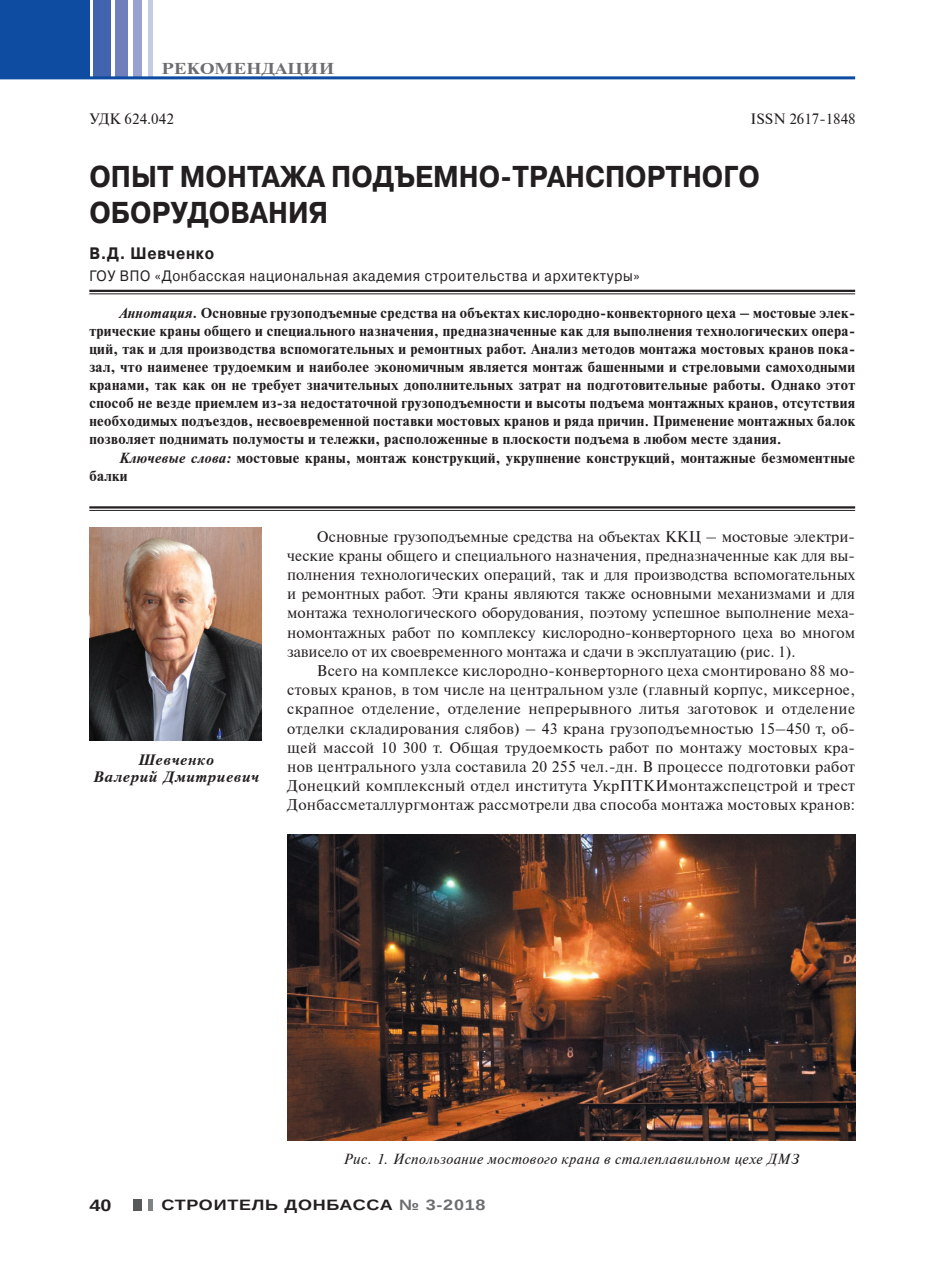
<style>
.page{position:relative;width:936px;height:1276px;background:#fff}
.page>*{position:absolute;margin:0;border:0;box-sizing:border-box;transform-origin:0 0}
.t1{font:700 30px/36px "Pragmatica C";color:#231f20;scale:.9 1}
.t2{font:700 16.5px "Pragmatica C";letter-spacing:.05em;color:#231f20;scale:.9 1}
.t3{font:700 16.5px "Arimo";color:#231f20;scale:1.2 1}
.t4{font:700 15.75px "Newton C";letter-spacing:.01em;color:#6c6d70;scale:1.2 1}
.t5{font:15.45px/19.2px "Newton C";letter-spacing:.01em;color:#231f20;text-align:justify}
.t6{font:15px "Pragmatica C";letter-spacing:.05em;color:#231f20;scale:.9 1}
.t7{font:italic 700 15px/16.5px "Petersburg CTT";letter-spacing:.04em;color:#231f20;text-align:center}
.t8{font:700 15px "Arimo";letter-spacing:.04em;color:#231f20;scale:1.2 1}
.t9{font:15px "Newton C";color:#231f20}
.t10{font:700 14.55px/18px "Newton C";letter-spacing:.025em;color:#231f20;text-align:justify}
.t11{font:italic 14.55px "Newton C";letter-spacing:.03em;color:#231f20}
.s1{font-style:italic}
.s2{color:#6c6d70}
</style>
<div class="page">
<div style="left:0;top:0;width:89px;height:78px;background:#0d4ca0"></div>
<div style="left:93px;top:0;width:17px;height:78px;background:#4264af"></div>
<div style="left:115px;top:0;width:13px;height:78px;background:#6f7fbe"></div>
<div style="left:133px;top:0;width:9px;height:78px;background:#98a1d0"></div>
<div style="left:148px;top:0;width:5px;height:78px;background:#c6cae5"></div>
<hr style="left:0;top:76px;width:855px;height:3px;background:#0d4ca0">
<div style="left:133px;top:1199px;width:9px;height:11px;background:#57585a"></div>
<div style="left:148px;top:1199px;width:5px;height:11px;background:#808285"></div>
<img style="left:89px;top:528px;width:172px;height:212px">
<hr style="left:89px;top:290px;width:766px;height:2px;background:#231f20">
<hr style="left:89px;top:293px;width:766px;height:1px;background:#231f20">
<hr style="left:89px;top:506px;width:766px;height:2px;background:#231f20">
<hr style="left:89px;top:510px;width:766px;height:1px;background:#231f20">
<img style="left:287px;top:834px;width:568px;height:306px">
<p class="t4" style="left:161px;top:60px;width:145px">РЕКОМЕНДАЦИИ</p>
<p class="t9" style="left:89px;top:111px;width:86px">УДК 624.042</p>
<h1 class="t1" style="left:89px;top:159px;width:746px">ОПЫТ МОНТАЖА ПОДЪЕМНО-ТРАНСПОРТНОГО<br>ОБОРУДОВАНИЯ</h1>
<p class="t2" style="left:89px;top:244px;width:140px">В.Д. Шевченко</p>
<p class="t6" style="left:89px;top:268px;width:613px">ГОУ ВПО «Донбасская национальная академия строительства и архитектуры»</p>
<p class="t10" style="left:89px;top:304px;width:767px;text-indent:30px"><span class="s1">Аннотация.</span> Основные грузоподъемные средства на объектах кислородно-конвекторного цеха – мостовые элек&shy;трические краны общего и специального назначения, предназначенные как для выполнения технологических опера&shy;ций, так и для производства вспомогательных и ремонтных работ. Анализ методов монтажа мостовых кранов пока&shy;зал, что наименее трудоемким и наиболее экономичным является монтаж башенными и стреловыми самоходными кранами, так как он не требует значительных дополнительных затрат на подготовительные работы. Однако этот способ не везде приемлем из-за недостаточной грузоподъемности и высоты подъема монтажных кранов, отсутствия необходимых подъездов, несвоевременной поставки мостовых кранов и ряда причин. Применение монтажных балок позволяет поднимать полумосты и тележки, расположенные в плоскости подъема в любом месте здания.</p>
<p class="t10" style="left:89px;top:448px;width:767px;text-indent:30px"><span class="s1">Ключевые слова:</span> мостовые краны, монтаж конструкций, укрупнение конструкций, монтажные безмоментные балки</p>
<p class="t9" style="left:750px;top:111px;width:107px">ISSN 2617-1848</p>
<p class="t7" style="left:93px;top:751px;width:167px">Шевченко<br>Валерий Дмитриевич</p>
<p class="t5" style="left:287px;top:527px;width:569px;text-indent:30px">Основные грузоподъемные средства на объектах ККЦ – мостовые электри&shy;ческие краны общего и специального назначения, предназначенные как для вы&shy;полнения технологических операций, так и для производства вспомогательных и ремонтных работ. Эти краны являются также основными механизмами и для монтажа технологического оборудования, поэтому успешное выполнение меха&shy;номонтажных работ по комплексу кислородно-конверторного цеха во многом зависело от их своевременного монтажа и сдачи в эксплуатацию (рис. 1).</p>
<p class="t5" style="left:287px;top:661px;width:569px;text-indent:30px">Всего на комплексе кислородно-конверторного цеха смонтировано 88 мо&shy;стовых кранов, в том числе на центральном узле (главный корпус, миксерное, скрапное отделение, отделение непрерывного литья заготовок и отделение отделки складирования слябов) – 43 крана грузоподъемностью 15–450 т, об&shy;щей массой 10 300 т. Общая трудоемкость работ по монтажу мостовых кра&shy;нов центрального узла составила 20 255 чел.-дн. В процессе подготовки работ Донецкий комплексный отдел института УкрПТКИмонтажспецстрой и трест Донбассметаллургмонтаж рассмотрели два способа монтажа мостовых кранов:</p>
<p class="t11" style="left:343px;top:1150px;width:457px">Рис. 1. Использоание мостового крана в сталеплавильном цехе ДМЗ</p>
<p class="t3" style="left:89px;top:1193px;width:20px">40</p>
<p class="t8" style="left:161px;top:1195px;width:271px">СТРОИТЕЛЬ ДОНБАССА <span class="s2">№ 3-2018</span></p>
</div>
